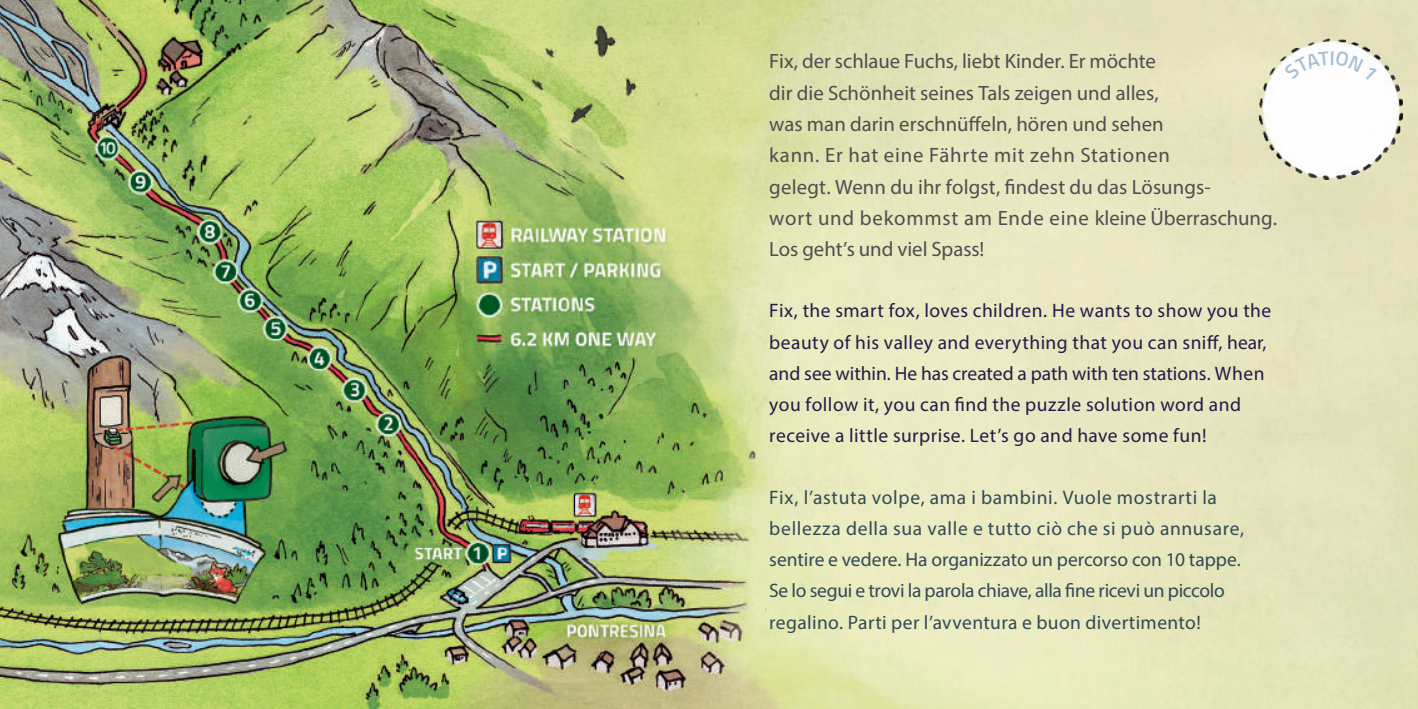
<style>
.page{position:relative;width:1418px;height:709px;background:#fff}
.page>*{position:absolute;margin:0;border:0;box-sizing:border-box;transform-origin:0 0}
.t1{font:20.75px/31.2px "Myriad Pro";letter-spacing:.005em;color:#4f4d50}
.t2{font:19.5px/31.2px "Myriad Pro";letter-spacing:.02em;color:#231b49}
.t3{font:19.5px/31.2px "Myriad Pro";letter-spacing:.015em;color:#314a56}
</style>
<div class="page">
<img style="left:0;top:0;width:1417px;height:709px">
<img style="left:1256px;top:37px;width:147px;height:147px">
<svg style="left:1283px;top:51px;width:93px;height:29px"></svg>
<p class="t1" style="left:769px;top:46px;width:509px">Fix, der schlaue Fuchs, liebt Kinder. Er möchte<br>dir die Schönheit seines Tals zeigen und alles,<br>was man darin erschnüffeln, hören und sehen<br>kann. Er hat eine Fährte mit zehn Stationen<br>gelegt. Wenn du ihr folgst, findest du das Lösungs-<br>wort und bekommst am Ende eine kleine Überraschung.<br>Los geht’s und viel Spass!</p>
<p class="t2" style="left:769px;top:295px;width:503px">Fix, the smart fox, loves children. He wants to show you the beauty of his valley and everything that you can sniff, hear, and see within. He has created a path with ten stations. When you follow it, you can find the puzzle solution word and receive a little surprise. Let’s go and have some fun!</p>
<p class="t3" style="left:769px;top:481px;width:476px">Fix, l’astuta volpe, ama i bambini. Vuole mostrarti la bellezza della sua valle e tutto ciò che si può annusare, sentire e vedere. Ha organizzato un percorso con 10 tappe.<br>Se lo segui e trovi la parola chiave, alla fine ricevi un piccolo regalino. Parti per l’avventura e buon divertimento!</p>
</div>
